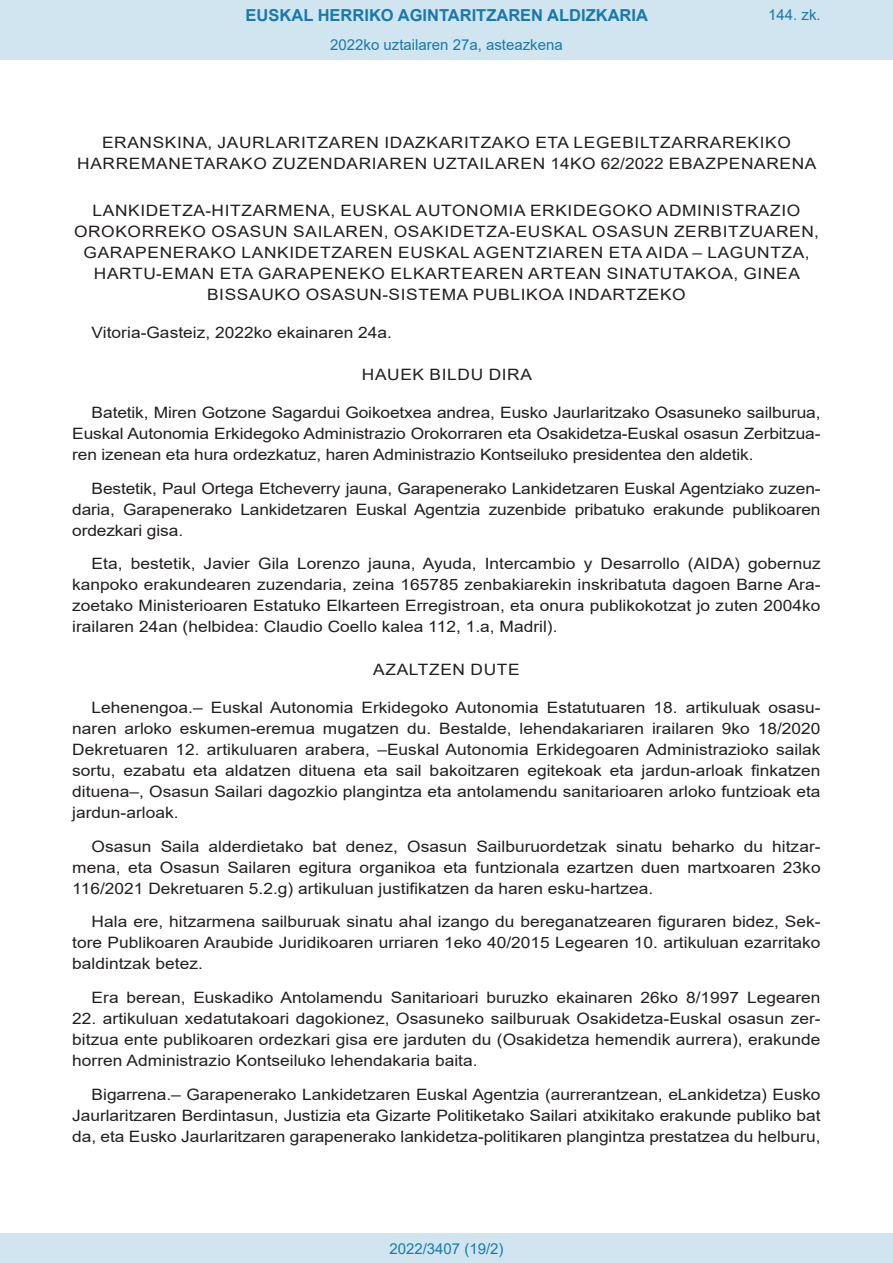
<style>
.page{position:relative;width:893px;height:1263px;background:#fff}
.page>*{position:absolute;margin:0;border:0;box-sizing:border-box;transform-origin:0 0}
.t1{font:700 16.5px "Arial";color:#1879ad}
.BOPVDetalle{font:15.6px/21px "Arial";color:#231f20;text-align:justify;scale:1.11 1}
.BOPVClave{font:15.6px/21px "Arial";letter-spacing:.035em;color:#231f20;text-align:center;scale:1.11 1}
.Paginacion_Centro{font:15px "Arial";color:#1879ad}
</style>
<div class="page">
<div style="left:0;top:0;width:893px;height:60px;background:#d0e5f0"></div>
<div style="left:0;top:1233px;width:893px;height:30px;background:#d0e5f0"></div>
<p class="t1" style="left:246px;top:3px;width:404px">EUSKAL HERRIKO AGINTARITZAREN ALDIZKARIA</p>
<p class="Paginacion_Centro" style="left:330px;top:35px;width:234px">2022ko uztailaren 27a, asteazkena</p>
<p class="Paginacion_Centro" style="left:768px;top:5px;width:54px">144. zk.</p>
<p class="BOPVClave" style="left:77px;top:132px;width:667px">ERANSKINA, JAURLARITZAREN IDAZKARITZAKO ETA LEGEBILTZARRAREKIKO<br>HARREMANETARAKO ZUZENDARIAREN UZTAILAREN 14KO 62/2022 EBAZPENARENA</p>
<p class="BOPVClave" style="left:74px;top:200px;width:673px">LANKIDETZA-HITZARMENA, EUSKAL AUTONOMIA ERKIDEGOKO ADMINISTRAZIO OROKORREKO OSASUN SAILAREN, OSAKIDETZA-EUSKAL OSASUN ZERBITZUAREN, GARAPENERAKO LANKIDETZAREN EUSKAL AGENTZIAREN ETA AIDA – LAGUNTZA, HARTU-EMAN ETA GARAPENEKO ELKARTEAREN ARTEAN SINATUTAKOA, GINEA BISSAUKO OSASUN-SISTEMA PUBLIKOA INDARTZEKO</p>
<p class="BOPVDetalle" style="left:92px;top:322px;width:272px">Vitoria-Gasteiz, 2022ko ekainaren 24a.</p>
<p class="BOPVClave" style="left:362px;top:364px;width:155px">HAUEK BILDU DIRA</p>
<p class="BOPVDetalle" style="left:72px;top:402px;width:676px;text-indent:19px">Batetik, Miren Gotzone Sagardui Goikoetxea andrea, Eusko Jaurlaritzako Osasuneko sailburua, Euskal Autonomia Erkidegoko Administrazio Orokorraren eta Osakidetza-Euskal osasun Zerbitzua&shy;ren izenean eta hura ordezkatuz, haren Administrazio Kontseiluko presidentea den aldetik.</p>
<p class="BOPVDetalle" style="left:72px;top:478px;width:676px;text-indent:19px">Bestetik, Paul Ortega Etcheverry jauna, Garapenerako Lankidetzaren Euskal Agentziako zuzen&shy;daria, Garapenerako Lankidetzaren Euskal Agentzia zuzenbide pribatuko erakunde publikoaren ordezkari gisa.</p>
<p class="BOPVDetalle" style="left:72px;top:553px;width:676px;text-indent:19px">Eta, bestetik, Javier Gila Lorenzo jauna, Ayuda, Intercambio y Desarrollo (AIDA) gobernuz kanpoko erakundearen zuzendaria, zeina 165785 zenbakiarekin inskribatuta dagoen Barne Ara&shy;zoetako Ministerioaren Estatuko Elkarteen Erregistroan, eta onura publikokotzat jo zuten 2004ko irailaren 24an (helbidea: Claudio Coello kalea 112, 1.a, Madril).</p>
<p class="BOPVClave" style="left:373px;top:659px;width:133px">AZALTZEN DUTE</p>
<p class="BOPVDetalle" style="left:72px;top:697px;width:676px;text-indent:19px">Lehenengoa.– Euskal Autonomia Erkidegoko Autonomia Estatutuaren 18. artikuluak osasu&shy;naren arloko eskumen-eremua mugatzen du. Bestalde, lehendakariaren irailaren 9ko 18/2020<br>Dekretuaren 12. artikuluaren arabera, –Euskal Autonomia Erkidegoaren Administrazioko sailak sortu, ezabatu eta aldatzen dituena eta sail bakoitzaren egitekoak eta jardun-arloak finkatzen dituena–, Osasun Sailari dagozkio plangintza eta antolamendu sanitarioaren arloko funtzioak eta jardun-arloak.</p>
<p class="BOPVDetalle" style="left:72px;top:835px;width:676px;text-indent:19px">Osasun Saila alderdietako bat denez, Osasun Sailburuordetzak sinatu beharko du hitzar&shy;mena, eta Osasun Sailaren egitura organikoa eta funtzionala ezartzen duen martxoaren 23ko 116/2021 Dekretuaren 5.2.g) artikuluan justifikatzen da haren esku-hartzea.</p>
<p class="BOPVDetalle" style="left:72px;top:911px;width:676px;text-indent:19px">Hala ere, hitzarmena sailburuak sinatu ahal izango du bereganatzearen figuraren bidez, Sek&shy;tore Publikoaren Araubide Juridikoaren urriaren 1eko 40/2015 Legearen 10. artikuluan ezarritako baldintzak betez.</p>
<p class="BOPVDetalle" style="left:92px;top:987px;width:658px">Era berean, Euskadiko Antolamendu Sanitarioari buruzko ekainaren 26ko 8/1997 Legearen</p>
<p class="BOPVDetalle" style="left:72px;top:1008px;width:676px">22. artikuluan xedatutakoari dagokionez, Osasuneko sailburuak Osakidetza-Euskal osasun zer&shy;bitzua ente publikoaren ordezkari gisa ere jarduten du (Osakidetza hemendik aurrera), erakunde horren Administrazio Kontseiluko lehendakaria baita.</p>
<p class="BOPVDetalle" style="left:72px;top:1084px;width:676px;text-indent:19px">Bigarrena.– Garapenerako Lankidetzaren Euskal Agentzia (aurrerantzean, eLankidetza) Eusko Jaurlaritzaren Berdintasun, Justizia eta Gizarte Politiketako Sailari atxikitako erakunde publiko bat da, eta Eusko Jaurlaritzaren garapenerako lankidetza-politikaren plangintza prestatzea du helburu,</p>
<p class="Paginacion_Centro" style="left:389px;top:1238px;width:116px">2022/3407 (19/2)</p>
</div>
